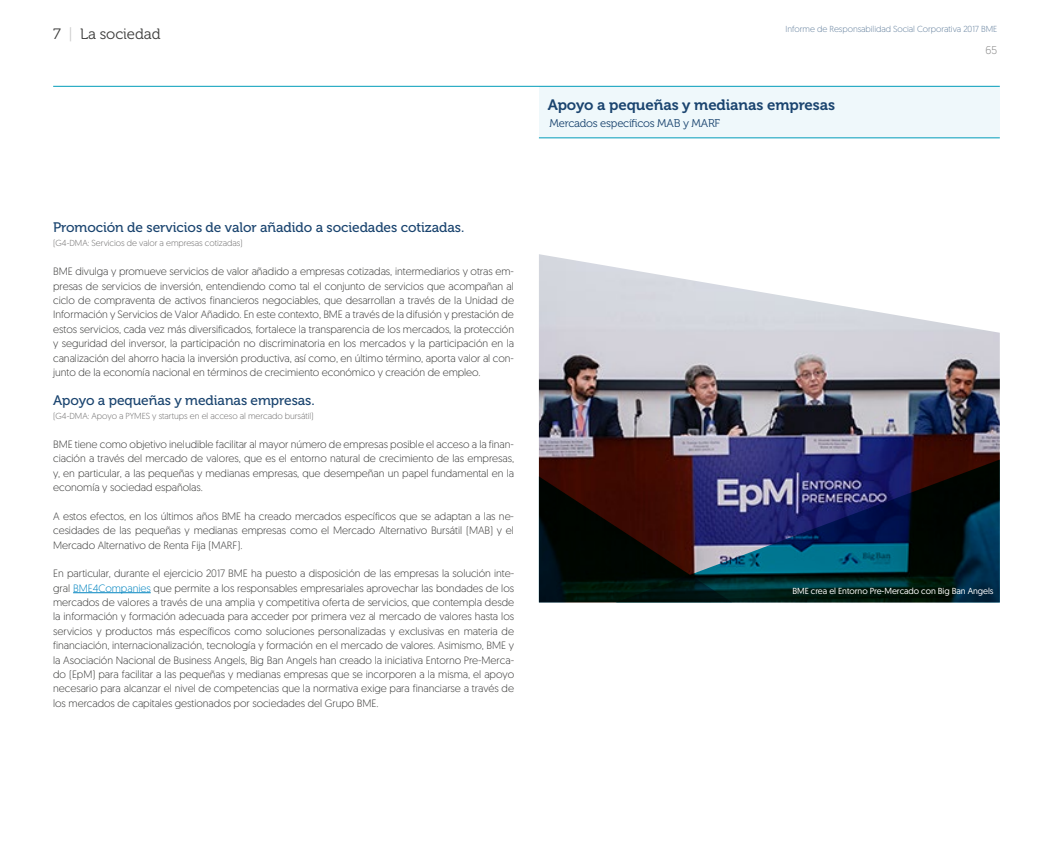
<style>
.page{position:relative;width:1053px;height:851px;background:#fff}
.page>*{position:absolute;margin:0;border:0;box-sizing:border-box;transform-origin:0 0}
.t1{font:15px "Museo 700";letter-spacing:-.005em;color:#1a446f}
.t2{font:15px "Museo 300";letter-spacing:-.005em;color:#3c3c3b}
.t3{font:13.75px "Museo 500";letter-spacing:-.005em;color:#1a446f}
.t4{font:11.25px "Museo 300";letter-spacing:-.02em;color:#1a446f}
.t5{font:300 11.25px "Geomanist";color:#878787}
.t6{font:300 10.62px/14.4px "Geomanist";letter-spacing:-.005em;color:#3c3c3b;text-align:justify}
.t7{font:300 8.75px "Geomanist";letter-spacing:-.005em;color:#706f6f}
.t8{font:300 8.75px "Geomanist";letter-spacing:-.005em;color:#66829f}
.t9{font:8.75px "Geomanist";letter-spacing:-.005em;color:#fff}
.s1{color:#ccc}
.s2{color:#0084c0}
</style>
<div class="page">
<div style="left:539px;top:86px;width:460px;height:52px;background:#eff8fb"></div>
<hr style="left:73px;top:592px;width:78px;height:1px;background:#0084c0">
<img style="left:539px;top:254px;width:460px;height:222px">
<svg style="left:539px;top:476px;width:76px;height:126px;background:#0b0905"></svg>
<svg style="left:615px;top:459px;width:384px;height:143px;background:#1c2841"></svg>
<hr style="left:539px;top:137px;width:460px;height:1px;background:#009cb9">
<hr style="left:53px;top:86px;width:946px;height:1px;background:#009cb9">
<h1 class="t2" style="left:53px;top:26px;width:109px">7 <span class="s1">|</span> La sociedad</h1>
<p class="t8" style="left:785px;top:23px;width:213px">Informe de Responsabilidad Social Corporativa 2017 BME</p>
<p class="t5" style="left:985px;top:43px;width:13px">65</p>
<h1 class="t1" style="left:547px;top:96px;width:289px">Apoyo a pequeñas y medianas empresas</h1>
<p class="t4" style="left:549px;top:117px;width:172px">Mercados específicos MAB y MARF</p>
<p class="t3" style="left:53px;top:220px;width:412px">Promoción de servicios de valor añadido a sociedades cotizadas.</p>
<p class="t7" style="left:53px;top:238px;width:191px">(G4-DMA: Servicios de valor a empresas cotizadas)</p>
<p class="t6" style="left:53px;top:264px;width:462px">BME divulga y promueve servicios de valor añadido a empresas cotizadas, intermediarios y otras em&shy;presas de servicios de inversión, entendiendo como tal el conjunto de servicios que acompañan al ciclo de compraventa de activos financieros negociables, que desarrollan a través de la Unidad de Información y Servicios de Valor Añadido. En este contexto, BME a través de la difusión y prestación de estos servicios, cada vez más diversificados, fortalece la transparencia de los mercados, la protección y seguridad del inversor, la participación no discriminatoria en los mercados y la participación en la canalización del ahorro hacia la inversión productiva, así como, en último término, aporta valor al con&shy;junto de la economía nacional en términos de crecimiento económico y creación de empleo.</p>
<p class="t3" style="left:53px;top:392px;width:263px">Apoyo a pequeñas y medianas empresas.</p>
<p class="t7" style="left:53px;top:410px;width:262px">(G4-DMA: Apoyo a PYMES y startups en el acceso al mercado bursátil)</p>
<p class="t6" style="left:53px;top:436px;width:462px">BME tiene como objetivo ineludible facilitar al mayor número de empresas posible el acceso a la finan&shy;ciación a través del mercado de valores, que es el entorno natural de crecimiento de las empresas, y, en particular, a las pequeñas y medianas empresas, que desempeñan un papel fundamental en la economía y sociedad españolas.</p>
<p class="t6" style="left:53px;top:508px;width:462px">A estos efectos, en los últimos años BME ha creado mercados específicos que se adaptan a las ne&shy;cesidades de las pequeñas y medianas empresas como el Mercado Alternativo Bursátil (MAB) y el Mercado Alternativo de Renta Fija (MARF).</p>
<p class="t6" style="left:53px;top:566px;width:462px">En particular, durante el ejercicio 2017 BME ha puesto a disposición de las empresas la solución inte&shy;gral <span class="s2">BME4Companies</span> que permite a los responsables empresariales aprovechar las bondades de los mercados de valores a través de una amplia y competitiva oferta de servicios, que contempla desde la información y formación adecuada para acceder por primera vez al mercado de valores hasta los servicios y productos más específicos como soluciones personalizadas y exclusivas en materia de financiación, internacionalización, tecnología y formación en el mercado de valores. Asimismo, BME y la Asociación Nacional de Business Angels, Big Ban Angels han creado la iniciativa Entorno Pre-Merca&shy;do (EpM) para facilitar a las pequeñas y medianas empresas que se incorporen a la misma, el apoyo necesario para alcanzar el nivel de competencias que la normativa exige para financiarse a través de los mercados de capitales gestionados por sociedades del Grupo BME.</p>
<p class="t9" style="left:792px;top:585px;width:202px">BME crea el Entorno Pre-Mercado con Big Ban Angels</p>
</div>
